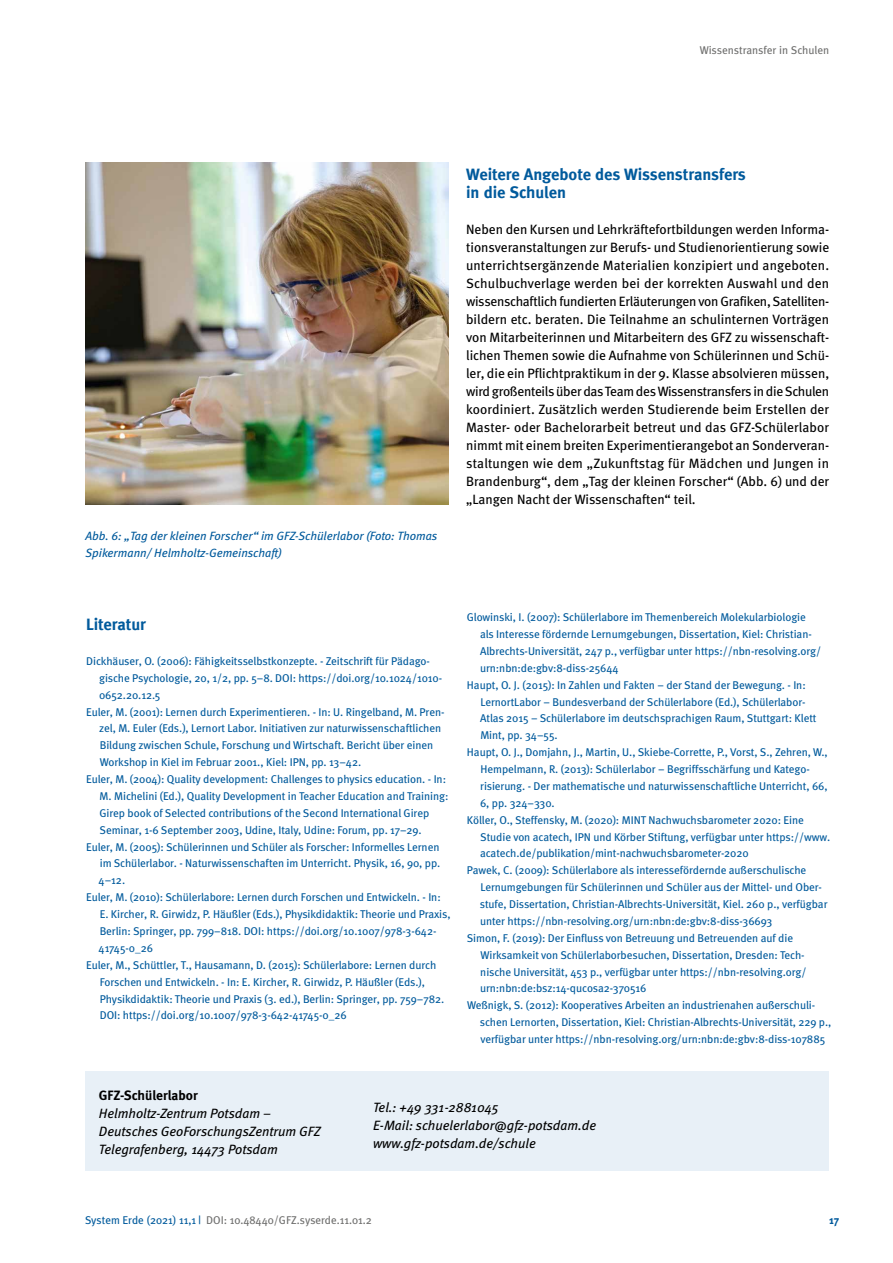
<style>
.page{position:relative;width:893px;height:1263px;background:#fff}
.page>*{position:absolute;margin:0;border:0;box-sizing:border-box;transform-origin:0 0}
.t1{font:700 16.5px/18px "Meta";color:#005a9c}
.t2{font:13.5px/18px "Meta";color:#000;text-align:justify}
.t3{font:italic 13.5px/18px "Meta";color:#000}
.t4{font:13.5px "Meta Bold LF";color:#000}
.t5{font:italic 12px/16.5px "Meta";color:#005a9c}
.t6{font:11.25px "Meta";letter-spacing:-.005em;color:#005a9c}
.t7{font:11.25px "Meta Plus";color:#6f6f6e}
.t8{font:11.25px "Meta";letter-spacing:-.005em;color:#6f6f6e}
.t9{font:700 11.25px "Meta";color:#005a9c}
.s1{color:#005a9c}
</style>
<div class="page">
<img style="left:85px;top:162px;width:364px;height:342px">
<div style="left:85px;top:1071px;width:744px;height:99px;background:#e8f0f7"></div>
<p class="t8" style="left:700px;top:43px;width:131px">Wissenstransfer in Schulen</p>
<p class="t5" style="left:86px;top:527px;width:353px">Abb. 6: „Tag der kleinen Forscher“ im GFZ-Schülerlabor (Foto: Thomas<br>Spikermann/ Helmholtz-Gemeinschaft)</p>
<h1 class="t1" style="left:466px;top:165px;width:281px">Weitere Angebote des Wissenstransfers in die Schulen</h1>
<p class="t2" style="left:466px;top:220px;width:365px">Neben den Kursen und Lehrkräftefortbildungen werden Informa&shy;tionsveranstaltungen zur Berufs- und Studienorientierung sowie unterrichtsergänzende Materialien konzipiert und angeboten.<br>Schulbuchverlage werden bei der korrekten Auswahl und den wissenschaftlich fundierten Erläuterungen von Grafiken, Satelliten&shy;bildern etc. beraten. Die Teilnahme an schulinternen Vorträgen von Mitarbeiterinnen und Mitarbeitern des GFZ zu wissenschaft&shy;lichen Themen sowie die Aufnahme von Schülerinnen und Schü&shy;ler, die ein Pflichtpraktikum in der 9. Klasse absolvieren müssen, wird großenteils über das Team des Wissenstransfers in die Schulen koordiniert. Zusätzlich werden Studierende beim Erstellen der Master- oder Bachelorarbeit betreut und das GFZ-Schülerlabor nimmt mit einem breiten Experimentierangebot an Sonderveran&shy;staltungen wie dem „Zukunftstag für Mädchen und Jungen in Brandenburg“, dem „Tag der kleinen Forscher“ (Abb. 6) und der „Langen Nacht der Wissenschaften“ teil.</p>
<h1 class="t1" style="left:86px;top:615px;width:61px">Literatur</h1>
<p class="t6" style="left:86px;top:654px;width:345px">Dickhäuser, O. (2006): Fähigkeitsselbstkonzepte. - Zeitschrift für Pädago-</p>
<p class="t6" style="left:99px;top:671px;width:345px">gische Psychologie, 20, 1/2, pp. 5–8. DOI: https://doi.org/10.1024/1010-</p>
<p class="t6" style="left:99px;top:688px;width:63px">0652.20.12.5</p>
<p class="t6" style="left:86px;top:704px;width:360px">Euler, M. (2001): Lernen durch Experimentieren. - In: U. Ringelband, M. Pren-</p>
<p class="t6" style="left:99px;top:721px;width:343px">zel, M. Euler (Eds.), Lernort Labor. Initiativen zur naturwissenschaftlichen</p>
<p class="t6" style="left:100px;top:738px;width:335px">Bildung zwischen Schule, Forschung und Wirtschaft. Bericht über einen</p>
<p class="t6" style="left:100px;top:755px;width:263px">Workshop in Kiel im Februar 2001., Kiel: IPN, pp. 13–42.</p>
<p class="t6" style="left:86px;top:772px;width:361px">Euler, M. (2004): Quality development: Challenges to physics education. - In:</p>
<p class="t6" style="left:100px;top:789px;width:350px">M. Michelini (Ed.), Quality Development in Teacher Education and Training:</p>
<p class="t6" style="left:99px;top:806px;width:331px">Girep book of Selected contributions of the Second International Girep</p>
<p class="t6" style="left:100px;top:823px;width:324px">Seminar, 1-6 September 2003, Udine, Italy, Udine: Forum, pp. 17–29.</p>
<p class="t6" style="left:86px;top:839px;width:355px">Euler, M. (2005): Schülerinnen und Schüler als Forscher: Informelles Lernen</p>
<p class="t6" style="left:100px;top:856px;width:342px">im Schülerlabor. - Naturwissenschaften im Unterricht. Physik, 16, 90, pp.</p>
<p class="t6" style="left:99px;top:873px;width:28px">4–12.</p>
<p class="t6" style="left:86px;top:890px;width:356px">Euler, M. (2010): Schülerlabore: Lernen durch Forschen und Entwickeln. - In:</p>
<p class="t6" style="left:100px;top:907px;width:352px">E. Kircher, R. Girwidz, P. Häußler (Eds.), Physikdidaktik: Theorie und Praxis,</p>
<p class="t6" style="left:100px;top:924px;width:338px">Berlin: Springer, pp. 799–818. DOI: https://doi.org/10.1007/978-3-642-</p>
<p class="t6" style="left:99px;top:941px;width:56px">41745-0_26</p>
<p class="t6" style="left:86px;top:958px;width:351px">Euler, M., Schüttler, T., Hausamann, D. (2015): Schülerlabore: Lernen durch</p>
<p class="t6" style="left:100px;top:974px;width:327px">Forschen und Entwickeln. - In: E. Kircher, R. Girwidz, P. Häußler (Eds.),</p>
<p class="t6" style="left:100px;top:991px;width:346px">Physikdidaktik: Theorie und Praxis (3. ed.), Berlin: Springer, pp. 759–782.</p>
<p class="t6" style="left:100px;top:1008px;width:248px">DOI: https://doi.org/10.1007/978-3-642-41745-0_26</p>
<p class="t6" style="left:467px;top:610px;width:341px">Glowinski, I. (2007): Schülerlabore im Themenbereich Molekularbiologie</p>
<p class="t6" style="left:480px;top:627px;width:333px">als Interesse fördernde Lernumgebungen, Dissertation, Kiel: Christian-</p>
<p class="t6" style="left:480px;top:644px;width:343px">Albrechts-Universität, 247 p., verfügbar unter https://nbn-resolving.org/</p>
<p class="t6" style="left:480px;top:661px;width:140px">urn:nbn:de:gbv:8-diss-25644</p>
<p class="t6" style="left:467px;top:678px;width:340px">Haupt, O. J. (2015): In Zahlen und Fakten – der Stand der Bewegung. - In:</p>
<p class="t6" style="left:480px;top:694px;width:327px">LernortLabor – Bundesverband der Schülerlabore (Ed.), Schülerlabor-</p>
<p class="t6" style="left:480px;top:711px;width:338px">Atlas 2015 – Schülerlabore im deutschsprachigen Raum, Stuttgart: Klett</p>
<p class="t6" style="left:480px;top:728px;width:79px">Mint, pp. 34–55.</p>
<p class="t6" style="left:467px;top:745px;width:362px">Haupt, O. J., Domjahn, J., Martin, U., Skiebe-Corrette, P., Vorst, S., Zehren, W.,</p>
<p class="t6" style="left:480px;top:762px;width:331px">Hempelmann, R. (2013): Schülerlabor – Begriffsschärfung und Katego-</p>
<p class="t6" style="left:480px;top:779px;width:349px">risierung. - Der mathematische und naturwissenschaftliche Unterricht, 66,</p>
<p class="t6" style="left:480px;top:796px;width:76px">6, pp. 324–330.</p>
<p class="t6" style="left:467px;top:813px;width:338px">Köller, O., Steffensky, M. (2020): MINT Nachwuchsbarometer 2020: Eine</p>
<p class="t6" style="left:480px;top:829px;width:351px">Studie von acatech, IPN und Körber Stiftung, verfügbar unter https://www.</p>
<p class="t6" style="left:480px;top:846px;width:270px">acatech.de/publikation/mint-nachwuchsbarometer-2020</p>
<p class="t6" style="left:467px;top:863px;width:341px">Pawek, C. (2009): Schülerlabore als interessefördernde außerschulische</p>
<p class="t6" style="left:480px;top:880px;width:343px">Lernumgebungen für Schülerinnen und Schüler aus der Mittel- und Ober-</p>
<p class="t6" style="left:480px;top:897px;width:349px">stufe, Dissertation, Christian-Albrechts-Universität, Kiel. 260 p., verfügbar</p>
<p class="t6" style="left:480px;top:914px;width:294px">unter https://nbn-resolving.org/urn:nbn:de:gbv:8-diss-36693</p>
<p class="t6" style="left:467px;top:931px;width:328px">Simon, F. (2019): Der Einfluss von Betreuung und Betreuenden auf die</p>
<p class="t6" style="left:480px;top:948px;width:326px">Wirksamkeit von Schülerlaborbesuchen, Dissertation, Dresden: Tech-</p>
<p class="t6" style="left:480px;top:964px;width:328px">nische Universität, 453 p., verfügbar unter https://nbn-resolving.org/</p>
<p class="t6" style="left:480px;top:981px;width:168px">urn:nbn:de:bsz:14-qucosa2-370516</p>
<p class="t6" style="left:467px;top:998px;width:349px">Weßnigk, S. (2012): Kooperatives Arbeiten an industrienahen außerschuli-</p>
<p class="t6" style="left:480px;top:1015px;width:353px">schen Lernorten, Dissertation, Kiel: Christian-Albrechts-Universität, 229 p.,</p>
<p class="t6" style="left:480px;top:1032px;width:346px">verfügbar unter https://nbn-resolving.org/urn:nbn:de:gbv:8-diss-107885</p>
<p class="t4" style="left:99px;top:1087px;width:100px">GFZ-Schülerlabor</p>
<p class="t3" style="left:99px;top:1104px;width:223px">Helmholtz-Zentrum Potsdam –<br>Deutsches GeoForschungsZentrum GFZ<br>Telegrafenberg, 14473 Potsdam</p>
<p class="t3" style="left:373px;top:1098px;width:224px">Tel.: +49 331-2881045<br>E-Mail: schuelerlabor@gfz-potsdam.de www.gfz-potsdam.de/schule</p>
<p class="t7" style="left:85px;top:1214px;width:288px"><span class="s1">System Erde (2021) 11,1 |</span> DOI: 10.48440/GFZ.syserde.11.01.2</p>
<p class="t9" style="left:829px;top:1213px;width:12px">17</p>
</div>
